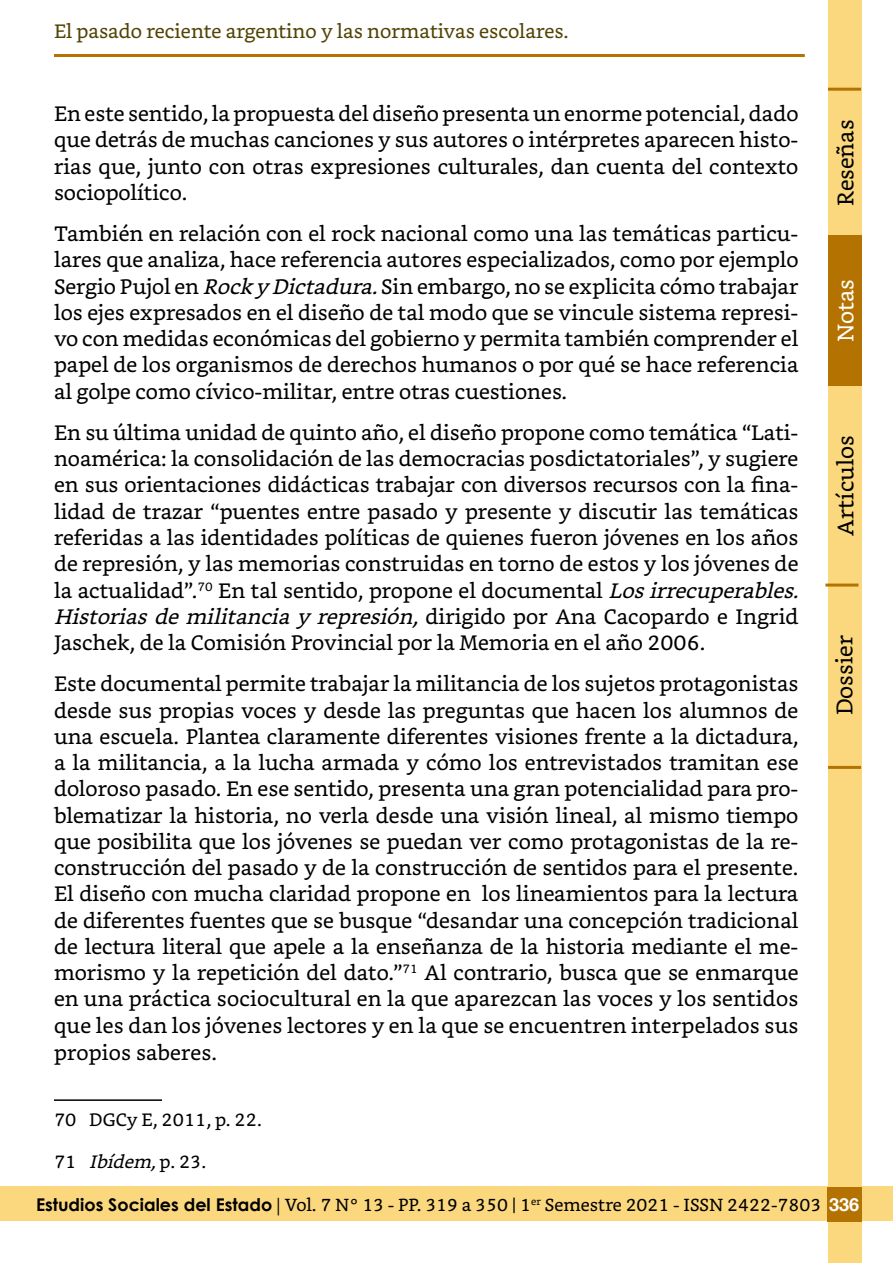
<style>
.page{position:relative;width:893px;height:1263px;background:#fff}
.page>*{position:absolute;margin:0;border:0;box-sizing:border-box;transform-origin:0 0}
.t1{font:22.5px "Bookerly";color:#000}
.t2{font:22.5px "Bookerly";color:#fff}
.Cuerpo{font:21px/26.2px "Bookerly";color:#000;text-align:justify}
.t3{font:19.5px "Bookerly";color:#524405}
.Notas_al_pie{font:18px "Bookerly";color:#000}
.t4{font:17.55px "Bookerly";color:#000}
.s1{font-style:italic}
.s2{font-family:"Century Gothic";font-weight:700}
.s3{font-family:"Minion Pro"}
.s4{font-family:"Helvetica Neue";font-weight:700;font-size:18px;color:#fff}
</style>
<div class="page">
<div style="left:0;top:1187px;width:893px;height:34px;background:#fbd87e"></div>
<div style="left:828px;top:0;width:33px;height:1263px;background:#fbd87e"></div>
<div style="left:828px;top:235px;width:33px;height:151px;background:#b47300"></div>
<hr style="left:828px;top:766px;width:33px;height:3px;background:#b47300">
<div style="left:827px;top:1187px;width:35px;height:35px;background:#b47300"></div>
<hr style="left:828px;top:88px;width:33px;height:3px;background:#b47300">
<hr style="left:54px;top:54px;width:751px;height:3px;background:#b47300">
<hr style="left:825px;top:584px;width:33px;height:3px;background:#b47300">
<hr style="left:54px;top:1099px;width:108px;height:2px;background:#000">
<p class="t3" style="left:54px;top:20px;width:516px">El pasado reciente argentino y las normativas escolares.</p>
<p class="Cuerpo" style="left:54px;top:101px;width:746px">En este sentido, la propuesta del diseño presenta un enorme potencial, dado que detrás de muchas canciones y sus autores o intérpretes aparecen histo&shy;rias que, junto con otras expresiones culturales, dan cuenta del contexto sociopolítico.</p>
<p class="Cuerpo" style="left:54px;top:221px;width:746px">También en relación con el rock nacional como una las temáticas particu&shy;lares que analiza, hace referencia autores especializados, como por ejemplo Sergio Pujol en <span class="s1">RockyDictadura.</span>Sin embargo, no se explicita cómo trabajar los ejes expresados en el diseño de tal modo que se vincule sistema represi&shy;vo con medidas económicas del gobierno y permita también comprender el papel de los organismos de derechos humanos o por qué se hace referencia al golpe como cívico-militar, entre otras cuestiones.</p>
<p class="Cuerpo" style="left:54px;top:420px;width:754px;text-align:left">En su última unidad de quinto año, el diseño propone como temática “Lati&shy;noamérica: la consolidación de las democracias posdictatoriales”, y sugiere en sus orientaciones didácticas trabajar con diversos recursos con la fina&shy;lidad de trazar “puentes entre pasado y presente y discutir las temáticas referidas a las identidades políticas de quienes fueron jóvenes en los años de represión, y las memorias construidas en torno de estos y los jóvenes de la actualidad”.<sup>70</sup> En tal sentido, propone el documental <span class="s1">Losirrecuperables.<br>Historiasdemilitanciayrepresión,</span>d i r i g i d o p o r A n a C a c o p a r d o e I n g r i d Jaschek, de la Comisión Provincial por la Memoria en el año 2006.</p>
<p class="Cuerpo" style="left:54px;top:671px;width:746px">Este documental permite trabajar la militancia de los sujetos protagonistas desde sus propias voces y desde las preguntas que hacen los alumnos de una escuela. Plantea claramente diferentes visiones frente a la dictadura, a la militancia, a la lucha armada y cómo los entrevistados tramitan ese doloroso pasado. En ese sentido, presenta una gran potencialidad para pro&shy;blematizar la historia, no verla desde una visión lineal, al mismo tiempo que posibilita que los jóvenes se puedan ver como protagonistas de la re&shy;construcción del pasado y de la construcción de sentidos para el presente.<br>El diseño con mucha claridad propone en los lineamientos para la lectura de diferentes fuentes que se busque “desandar una concepción tradicional de lectura literal que apele a la enseñanza de la historia mediante el me&shy;morismo y la repetición del dato.”<sup>71</sup> Al contrario, busca que se enmarque en una práctica sociocultural en la que aparezcan las voces y los sentidos que les dan los jóvenes lectores y en la que se encuentren interpelados sus propios saberes.</p>
<p class="Notas_al_pie" style="left:54px;top:1110px;width:209px">70 DGCy E, 2011, p. 22.</p>
<p class="Notas_al_pie" style="left:54px;top:1151px;width:154px">7 1 <span class="s1">Ibídem,</span>p . 2 3 .</p>
<p class="t1" style="left:833px;top:206px;width:88px;rotate:-90deg">Reseñas</p>
<p class="t2" style="left:833px;top:342px;width:65px;rotate:-90deg">Notas</p>
<p class="t1" style="left:833px;top:536px;width:102px;rotate:-90deg">Artículos</p>
<p class="t1" style="left:832px;top:715px;width:82px;rotate:-90deg">Dossier</p>
<p class="t4" style="left:36px;top:1194px;width:825px"><span class="s2">Estudios Sociales del Estado</span> <span class="s3">|</span> Vol. 7 N° 13 - PP. 319 a 350 | 1<sup>er</sup> Semestre 2021 - ISSN 2422-7803 <span class="s4">336</span></p>
</div>
